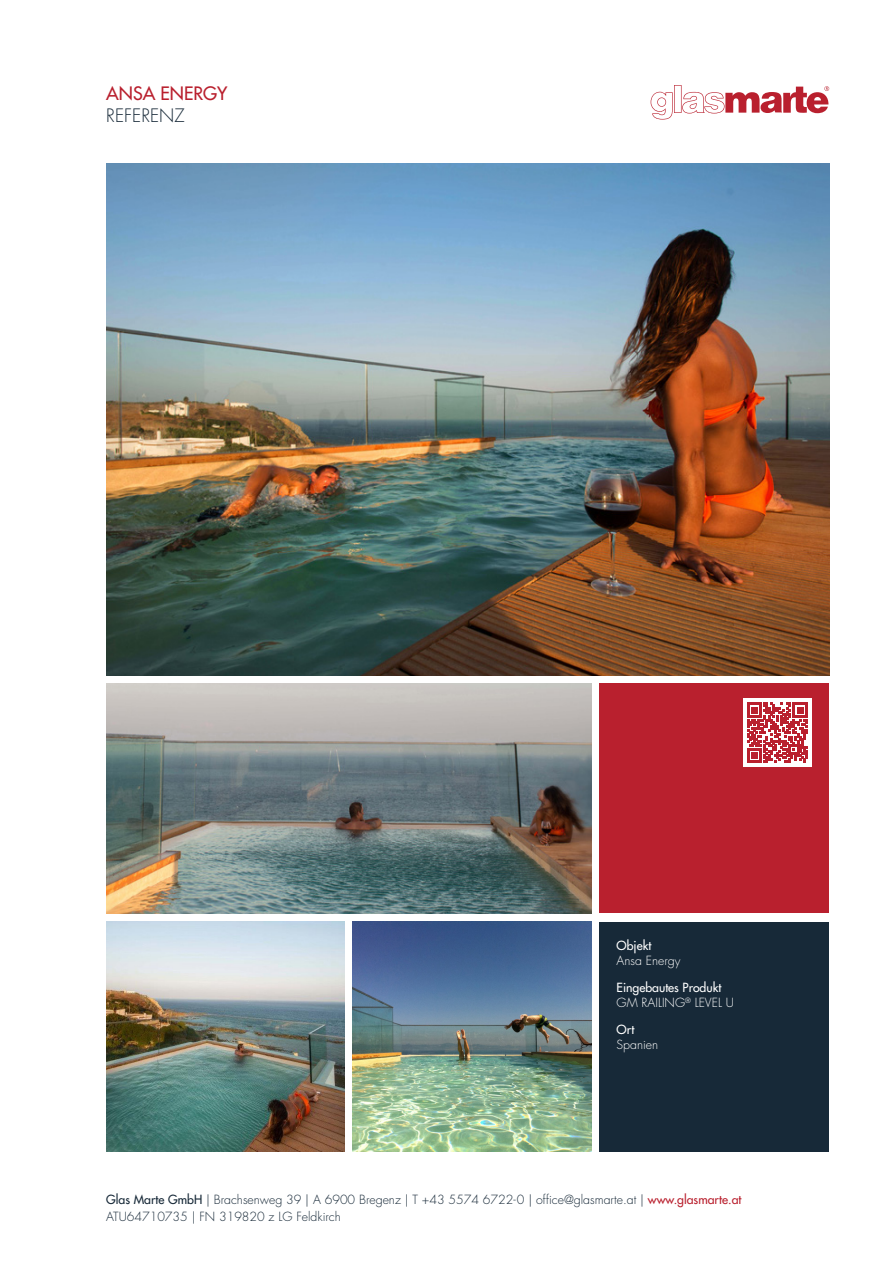
<style>
.page{position:relative;width:893px;height:1263px;background:#fff}
.page>*{position:absolute;margin:0;border:0;box-sizing:border-box;transform-origin:0 0}
.t1{font:500 18px "Futura Std";color:#b9202e}
.t2{font:300 18px "Futura Std";color:#172938}
.t3{font:300 12.3px/16.5px "Futura Std";color:#172938}
.t4{font:500 12.3px/14.7px "Futura Std";color:#fff}
.t5{font:300 12.3px "Futura Std";color:#fff}
.s1{font-weight:300}
.s2{font-weight:500}
.s3{font-weight:500;color:#b9202e}
</style>
<div class="page">
<div style="left:600px;top:922px;width:229px;height:229px;background:#172938"></div>
<svg style="left:651px;top:85px;width:178px;height:35px"></svg>
<img style="left:106px;top:164px;width:723px;height:511px">
<img style="left:106px;top:684px;width:485px;height:229px">
<div style="left:600px;top:684px;width:229px;height:229px;background:#b9202e"></div>
<div style="left:743px;top:699px;width:68px;height:68px;background:#fff"></div>
<svg style="left:747px;top:703px;width:60px;height:60px"></svg>
<img style="left:106px;top:922px;width:239px;height:229px">
<img style="left:353px;top:922px;width:238px;height:229px">
<h1 class="t1" style="left:106px;top:82px;width:123px">ANSA ENERGY</h1>
<h1 class="t2" style="left:106px;top:104px;width:80px">REFERENZ</h1>
<p class="t4" style="left:617px;top:938px;width:36px">Objekt</p>
<p class="t5" style="left:617px;top:953px;width:65px">Ansa Energy</p>
<p class="t4" style="left:617px;top:980px;width:119px">Eingebautes Produkt<br><span class="s1">GM RAILING</span><sup>®</sup> <span class="s1">LEVEL U</span></p>
<p class="t4" style="left:617px;top:1022px;width:19px">Ort</p>
<p class="t5" style="left:617px;top:1037px;width:43px">Spanien</p>
<p class="t3" style="left:106px;top:1192px;width:637px"><span class="s2">Glas Marte GmbH</span> | Brachsenweg 39 | A 6900 Bregenz | T +43 5574 6722-0 | office@glasmarte.at | <span class="s3">www.glasmarte.at<br></span>ATU64710735 | FN 319820 z LG Feldkirch</p>
</div>
